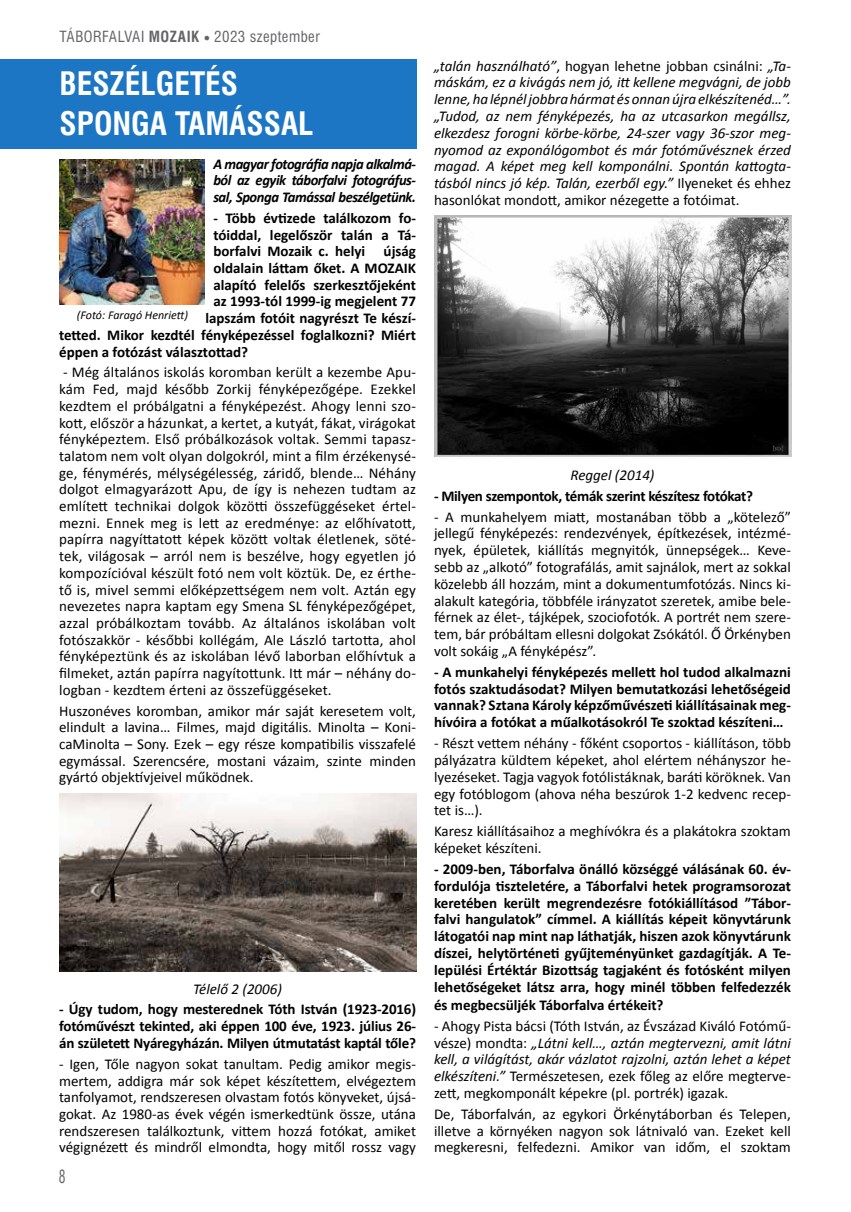
<style>
.page{position:relative;width:851px;height:1212px;background:#fff}
.page>*{position:absolute;margin:0;border:0;box-sizing:border-box;transform-origin:0 0}
.t1{font:700 31.5px/40.5px "Swiss 721 Cn PFL";color:#fff}
.t2{font:18px "Swiss 721 Cn PFL";color:#646567;scale:.75 1}
.t3{font:15px/16.6px "Calibri";color:#000;text-align:justify}
.t4{font:700 15px/16.8px "Calibri";color:#000;text-align:justify}
.t5{font:italic 15px/16.8px "Calibri";color:#000;text-align:justify}
.t6{font:italic 700 15px/16.6px "Calibri";letter-spacing:-.03em;color:#000;text-align:justify}
.t7{font:700 15px "Calibri";letter-spacing:-.02em;color:#000}
.t8{font:15px "Swiss 721 Cn PFL";letter-spacing:.03em;color:#646567}
.t9{font:italic 12px "Calibri";color:#000}
.s1{font-weight:700}
.s2{font-family:"Times New Roman";font-size:10.5px}
.s3{font-style:normal}
.s4{font-style:italic}
</style>
<div class="page">
<div style="left:0;top:60px;width:416px;height:89px;background:#1d76c4"></div>
<img style="left:60px;top:159px;width:145px;height:146px">
<img style="left:60px;top:793px;width:356px;height:178px">
<img style="left:434px;top:215px;width:357px;height:242px">
<p class="t8" style="left:60px;top:28px;width:262px">TÁBORFALVAI <span class="s1">MOZAIK</span> <span class="s2">●</span> 2023 szeptember</p>
<h1 class="t1" style="left:60px;top:63px;width:255px">BESZÉLGETÉS<br>SPONGA TAMÁSSAL</h1>
<p class="t6" style="left:213px;top:155px;width:204px">A magyar fotográfia napja alkalmá&shy;ból az egyik táborfalvi fotográfus&shy;sal, Sponga Tamással beszélgetünk.</p>
<p class="t4" style="left:213px;top:209px;width:204px">- Több évtizede találkozom fo-</p>
<p class="t4" style="left:213px;top:226px;width:204px">tóiddal, legelőször talán a Tá-</p>
<p class="t4" style="left:213px;top:242px;width:204px">borfalvi Mozaik c. helyi újság</p>
<p class="t4" style="left:213px;top:259px;width:204px">oldalain láttam őket. A MOZAIK</p>
<p class="t4" style="left:213px;top:276px;width:204px">alapító felelős szerkesztőjeként</p>
<p class="t4" style="left:213px;top:292px;width:204px">az 1993-tól 1999-ig megjelent 77</p>
<p class="t4" style="left:205px;top:309px;width:212px">lapszám fotóit nagyrészt Te készí-</p>
<p class="t4" style="left:59px;top:326px;width:358px">tetted. Mikor kezdtél fényképezéssel foglalkozni? Miért</p>
<p class="t4" style="left:59px;top:342px;width:191px">éppen a fotózást választottad?</p>
<p class="t3" style="left:59px;top:363px;width:358px">- Még általános iskolás koromban került a kezembe Apu&shy;kám Fed, majd később Zorkij fényképezőgépe. Ezekkel kezdtem el próbálgatni a fényképezést. Ahogy lenni szo&shy;kott, először a házunkat, a kertet, a kutyát, fákat, virágokat fényképeztem. Első próbálkozások voltak. Semmi tapasz&shy;talatom nem volt olyan dolgokról, mint a film érzékenysé&shy;ge, fénymérés, mélységélesség, záridő, blende… Néhány dolgot elmagyarázott Apu, de így is nehezen tudtam az említett technikai dolgok közötti összefüggéseket értel&shy;mezni. Ennek meg is lett az eredménye: az előhívatott, papírra nagyíttatott képek között voltak életlenek, söté&shy;tek, világosak – arról nem is beszélve, hogy egyetlen jó kompozícióval készült fotó nem volt köztük. De, ez érthe&shy;tő is, mivel semmi előképzettségem nem volt. Aztán egy nevezetes napra kaptam egy Smena SL fényképezőgépet, azzal próbálkoztam tovább. Az általános iskolában volt fotószakkör - későbbi kollégám, Ale László tartotta, ahol fényképeztünk és az iskolában lévő laborban előhívtuk a filmeket, aztán papírra nagyítottunk. Itt már – néhány do&shy;logban - kezdtem érteni az összefüggéseket.</p>
<p class="t3" style="left:59px;top:702px;width:358px">Huszonéves koromban, amikor már saját keresetem volt, elindult a lavina… Filmes, majd digitális. Minolta – Koni&shy;caMinolta – Sony. Ezek – egy része kompatibilis visszafelé egymással. Szerencsére, mostani vázaim, szinte minden gyártó objektívjeivel működnek.</p>
<p class="t9" style="left:77px;top:308px;width:113px">(Fotó: Faragó Henriett)</p>
<p class="t5" style="left:193px;top:979px;width:90px">Télelő 2 (2006)</p>
<p class="t4" style="left:59px;top:1000px;width:358px">- Úgy tudom, hogy mesterednek Tóth István (1923-2016) fotóművészt tekinted, aki éppen 100 éve, 1923. július 26- án született Nyáregyházán. Milyen útmutatást kaptál tőle?</p>
<p class="t3" style="left:59px;top:1055px;width:358px">- Igen, Tőle nagyon sokat tanultam. Pedig amikor megis&shy;mertem, addigra már sok képet készítettem, elvégeztem tanfolyamot, rendszeresen olvastam fotós könyveket, újsá&shy;gokat. Az 1980-as évek végén ismerkedtünk össze, utána rendszeresen találkoztunk, vittem hozzá fotókat, amiket végignézett és mindről elmondta, hogy mitől rossz vagy</p>
<p class="t2" style="left:59px;top:1165px;width:10px">8</p>
<p class="t5" style="left:434px;top:57px;width:358px">„talán használható”<span class="s3">, hogyan lehetne jobban csinálni:</span> „Ta&shy;máskám, ez a kivágás nem jó, itt kellene megvágni, de jobb lenne, ha lépnél jobbra hármat és onnan újra elkészítenéd…”. „Tudod, az nem fényképezés, ha az utcasarkon megállsz, elkezdesz forogni körbe-körbe, 24-szer vagy 36-szor meg&shy;nyomod az exponálógombot és már fotóművésznek érzed magad. A képet meg kell komponálni. Spontán kattogta&shy;tásból nincs jó kép. Talán, ezerből egy.” <span class="s3">Ilyeneket és ehhez hasonlókat mondott, amikor nézegette a fotóimat.</span></p>
<p class="t5" style="left:570px;top:465px;width:85px">Reggel (2014)</p>
<p class="t7" style="left:434px;top:486px;width:320px">- Milyen szempontok, témák szerint készítesz fotókat?</p>
<p class="t3" style="left:434px;top:508px;width:358px">- A munkahelyem miatt, mostanában több a „kötelező” jellegű fényképezés: rendezvények, építkezések, intézmé&shy;nyek, épületek, kiállítás megnyitók, ünnepségek… Keve&shy;sebb az „alkotó” fotografálás, amit sajnálok, mert az sokkal közelebb áll hozzám, mint a dokumentumfotózás. Nincs ki&shy;alakult kategória, többféle irányzatot szeretek, amibe bele&shy;férnek az élet-, tájképek, szociofotók. A portrét nem szere&shy;tem, bár próbáltam ellesni dolgokat Zsókától. Ő Örkényben volt sokáig „A fényképész”.</p>
<p class="t4" style="left:434px;top:663px;width:358px">- A munkahelyi fényképezés mellett hol tudod alkalmazni fotós szaktudásodat? Milyen bemutatkozási lehetőségeid vannak? Sztana Károly képzőművészeti kiállításainak meg&shy;hívóira a fotókat a műalkotásokról Te szoktad készíteni…</p>
<p class="t3" style="left:434px;top:734px;width:358px">- Részt vettem néhány - főként csoportos - kiállításon, több pályázatra küldtem képeket, ahol elértem néhányszor he&shy;lyezéseket. Tagja vagyok fotólistáknak, baráti köröknek. Van egy fotóblogom (ahova néha beszúrok 1-2 kedvenc recep&shy;tet is…).</p>
<p class="t3" style="left:434px;top:822px;width:358px">Karesz kiállításaihoz a meghívókra és a plakátokra szoktam képeket készíteni.</p>
<p class="t4" style="left:434px;top:860px;width:358px">- 2009-ben, Táborfalva önálló községgé válásának 60. év&shy;fordulója tiszteletére, a Táborfalvi hetek programsorozat keretében került megrendezésre fotókiállításod ”Tábor&shy;falvi hangulatok” címmel. A kiállítás képeit könyvtárunk látogatói nap mint nap láthatják, hiszen azok könyvtárunk díszei, helytörténeti gyűjteményünket gazdagítják. A Te&shy;lepülési Értéktár Bizottság tagjaként és fotósként milyen lehetőségeket látsz arra, hogy minél többen felfedezzék</p>
<p class="t4" style="left:434px;top:996px;width:231px">és megbecsüljék Táborfalva értékeit?</p>
<p class="t3" style="left:434px;top:1017px;width:358px">- Ahogy Pista bácsi (Tóth István, az Évszázad Kiváló Fotómű&shy;vésze) mondta: <span class="s4">„Látni kell…, aztán megtervezni, amit látni kell, a világítást, akár vázlatot rajzolni, aztán lehet a képet elkészíteni.”</span> Természetesen, ezek főleg az előre megterve&shy;zett, megkomponált képekre (pl. portrék) igazak.</p>
<p class="t3" style="left:434px;top:1105px;width:358px">De, Táborfalván, az egykori Örkénytáborban és Telepen, illetve a környéken nagyon sok látnivaló van. Ezeket kell megkeresni, felfedezni. Amikor van időm, el szoktam</p>
</div>
